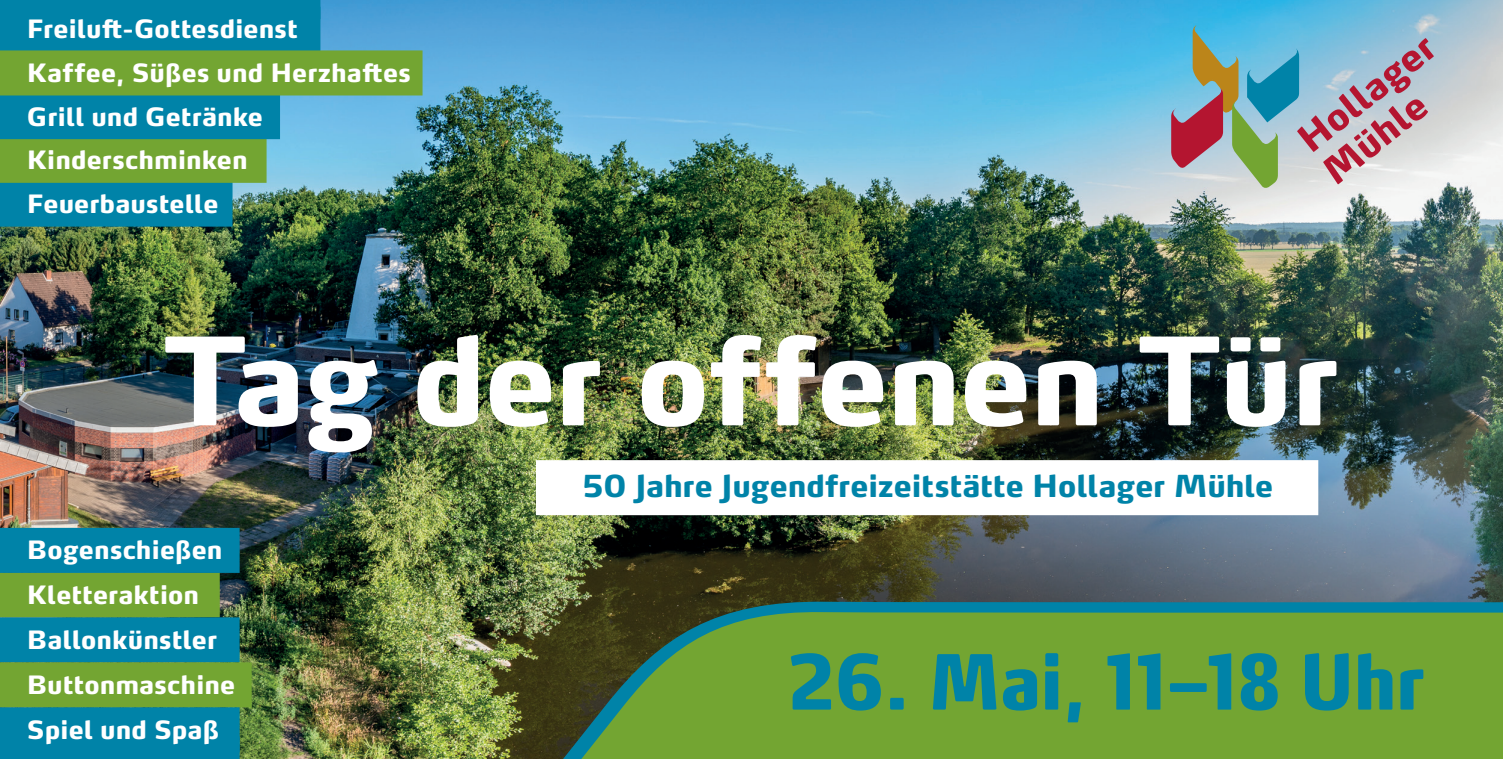
<style>
.page{position:relative;width:1503px;height:759px;background:#fff}
.page>*{position:absolute;margin:0;border:0;box-sizing:border-box;transform-origin:0 0}
.t1{font:800 120px "Max OT";letter-spacing:-.015em;color:#fff}
.t2{font:800 condensed 75px "Max OT";letter-spacing:-.015em;color:#0083a8}
.t3{font:800 30px "Max OT";letter-spacing:-.005em;color:#0083a8}
.t4{font:800 25px/45px "Max OT";color:#fff}
</style>
<div class="page">
<img style="left:0;top:0;width:1502px;height:758px">
<div style="left:0;top:736px;width:240px;height:22px;background:#0083a8"></div>
<svg style="left:1171px;top:25px;width:262px;height:163px;background:#9da9b2"></svg>
<div style="left:0;top:0;width:320px;height:19px;background:#0083a8"></div>
<img style="left:392px;top:600px;width:1110px;height:158px">
<svg style="left:450px;top:610px;width:1052px;height:148px;background:#6a9634"></svg>
<div style="left:536px;top:460px;width:782px;height:55px;background:#fff"></div>
<div style="left:0;top:7px;width:320px;height:45px;background:#0083a8"></div>
<div style="left:0;top:181px;width:232px;height:45px;background:#0083a8"></div>
<div style="left:0;top:138px;width:266px;height:45px;background:#73a532"></div>
<div style="left:0;top:94px;width:280px;height:45px;background:#0083a8"></div>
<div style="left:0;top:50px;width:422px;height:45px;background:#73a532"></div>
<div style="left:0;top:572px;width:220px;height:45px;background:#73a532"></div>
<div style="left:0;top:617px;width:240px;height:45px;background:#0083a8"></div>
<div style="left:0;top:662px;width:252px;height:45px;background:#73a532"></div>
<div style="left:0;top:707px;width:240px;height:45px;background:#0083a8"></div>
<div style="left:0;top:527px;width:240px;height:45px;background:#0083a8"></div>
<p class="t4" style="left:27px;top:7px;width:386px;line-height:43.5px">Freiluft-Gottesdienst<br>Kaffee, Süßes und Herzhaftes<br>Grill und Getränke</p>
<p class="t4" style="left:27px;top:137px;width:222px">Kinderschminken</p>
<p class="t4" style="left:27px;top:181px;width:193px">Feuerbaustelle</p>
<h1 class="t1" style="left:164px;top:301px;width:1176px">Tag der offenen Tür</h1>
<p class="t3" style="left:583px;top:465px;width:692px">50 Jahre Jugendfreizeitstätte Hollager Mühle</p>
<p class="t4" style="left:27px;top:527px;width:197px">Bogenschießen</p>
<p class="t4" style="left:27px;top:571px;width:210px">Kletteraktion<br>Ballonkünstler<br>Buttonmaschine<br>Spiel und Spaß</p>
<h2 class="t2" style="left:787px;top:632px;width:639px">26. Mai, 11–18 Uhr</h2>
</div>
